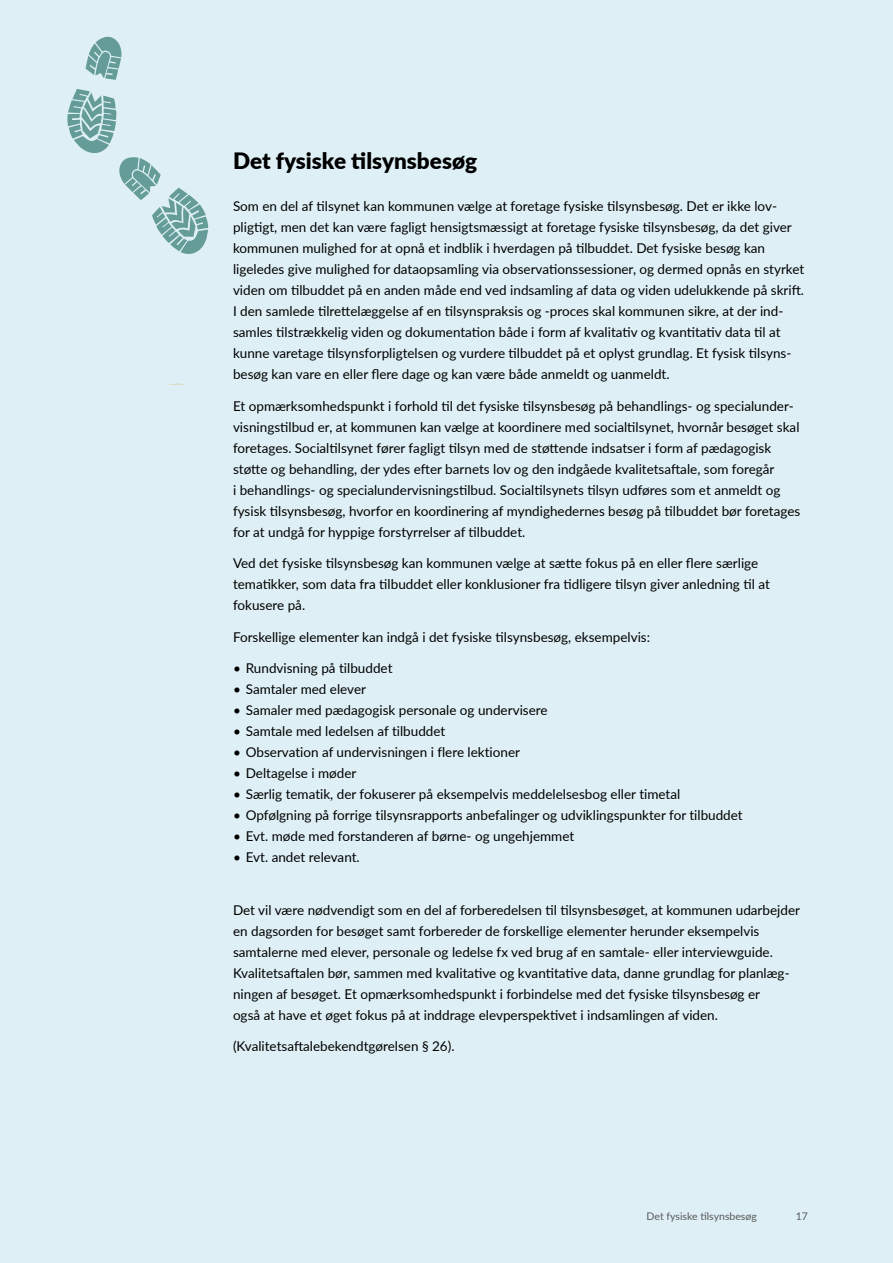
<style>
.page{position:relative;width:893px;height:1263px;background:#def0f6}
.page>*{position:absolute;margin:0;border:0;box-sizing:border-box;transform-origin:0 0}
.t1{font:22.5px "Lato Black 2";color:#000}
.t2{font:13.5px/21px "Lato Regular 2";color:#000}
.t3{font:13.5px "Lato";color:#000}
.t4{font:10.5px "Lato Regular 2";color:#58585a}
.t5{font:10.5px "Lato";color:#58585a}
.s1{font-family:"Lato"}
</style>
<div class="page">
<svg style="left:86px;top:36px;width:36px;height:44px"></svg>
<svg style="left:169px;top:383px;width:17px;height:2px"></svg>
<svg style="left:67px;top:89px;width:141px;height:165px"></svg>
<h2 class="t1" style="left:233px;top:144px;width:246px">Det fysiske tilsynsbesøg</h2>
<p class="t2" style="left:233px;top:195px;width:573px">Som en del af tilsynet kan kommunen vælge at foretage fysiske tilsynsbesøg. Det er ikke lov&shy;pligtigt, men det kan være fagligt hensigtsmæssigt at foretage fysiske tilsynsbesøg, da det giver kommunen mulighed for at opnå et indblik i hverdagen på tilbuddet. Det fysiske besøg kan ligeledes give mulighed for dataopsamling via observationssessioner, og dermed opnås en styrket viden om tilbuddet på en anden måde end ved indsamling af data og viden udelukkende på skrift.<br>I den samlede tilrettelæggelse af en tilsynspraksis og -proces skal kommunen sikre, at der ind&shy;samles tilstrækkelig viden og dokumentation både i form af kvalitativ og kvantitativ data til at kunne varetage tilsynsforpligtelsen og vurdere tilbuddet på et oplyst grundlag. Et fysisk tilsyns&shy;besøg kan vare en eller flere dage og kan være både anmeldt og uanmeldt.</p>
<p class="t2" style="left:233px;top:395px;width:569px">Et opmærksomhedspunkt i forhold til det fysiske tilsynsbesøg på behandlings- og specialunder&shy;visningstilbud er, at kommunen kan vælge at koordinere med socialtilsynet, hvornår besøget skal foretages. Socialtilsynet fører fagligt tilsyn med de støttende indsatser i form af pædagogisk støtte og behandling, der ydes efter barnets lov og den indgåede kvalitetsaftale, som foregår<br>i behandlings- og specialundervisningstilbud. Socialtilsynets tilsyn udføres som et anmeldt og fysisk tilsynsbesøg, hvorfor en koordinering af myndighedernes besøg på tilbuddet bør foretages for at undgå for hyppige forstyrrelser af tilbuddet.</p>
<p class="t2" style="left:233px;top:552px;width:538px">Ved det fysiske tilsynsbesøg kan kommunen vælge at sætte fokus på en eller flere særlige tematikker, som data fra tilbuddet eller konklusioner fra tidligere tilsyn giver anledning til at fokusere på.</p>
<p class="t2" style="left:233px;top:626px;width:419px">Forskellige elementer kan indgå i det fysiske tilsynsbesøg, eksempelvis:</p>
<p class="t2" style="left:233px;top:657px;width:161px"><span class="s1">•</span> Rundvisning på tilbuddet</p>
<p class="t3" style="left:233px;top:679px;width:135px">• Samtaler med elever</p>
<p class="t3" style="left:233px;top:700px;width:316px">• Samaler med pædagogisk personale og undervisere</p>
<p class="t2" style="left:233px;top:720px;width:214px"><span class="s1">•</span> Samtale med ledelsen af tilbuddet</p>
<p class="t2" style="left:233px;top:741px;width:289px"><span class="s1">•</span> Observation af undervisningen i flere lektioner</p>
<p class="t3" style="left:233px;top:764px;width:125px">• Deltagelse i møder</p>
<p class="t2" style="left:233px;top:783px;width:449px"><span class="s1">•</span> Særlig tematik, der fokuserer på eksempelvis meddelelsesbog eller timetal</p>
<p class="t2" style="left:233px;top:804px;width:511px"><span class="s1">•</span> Opfølgning på forrige tilsynsrapports anbefalinger og udviklingspunkter for tilbuddet</p>
<p class="t2" style="left:233px;top:825px;width:343px"><span class="s1">•</span> Evt. møde med forstanderen af børne- og ungehjemmet</p>
<p class="t2" style="left:233px;top:846px;width:128px"><span class="s1">•</span> Evt. andet relevant.</p>
<p class="t2" style="left:233px;top:899px;width:569px">Det vil være nødvendigt som en del af forberedelsen til tilsynsbesøget, at kommunen udarbejder en dagsorden for besøget samt forbereder de forskellige elementer herunder eksempelvis samtalerne med elever, personale og ledelse fx ved brug af en samtale- eller interviewguide.<br>Kvalitetsaftalen bør, sammen med kvalitative og kvantitative data, danne grundlag for planlæg&shy;ningen af besøget. Et opmærksomhedspunkt i forbindelse med det fysiske tilsynsbesøg er<br>også at have et øget fokus på at inddrage elevperspektivet i indsamlingen af viden.</p>
<p class="t2" style="left:233px;top:1035px;width:223px">(Kvalitetsaftalebekendtgørelsen § 26).</p>
<p class="t4" style="left:647px;top:1209px;width:112px">Det fysiske tilsynsbesøg</p>
<p class="t5" style="left:796px;top:1209px;width:14px">17</p>
</div>
